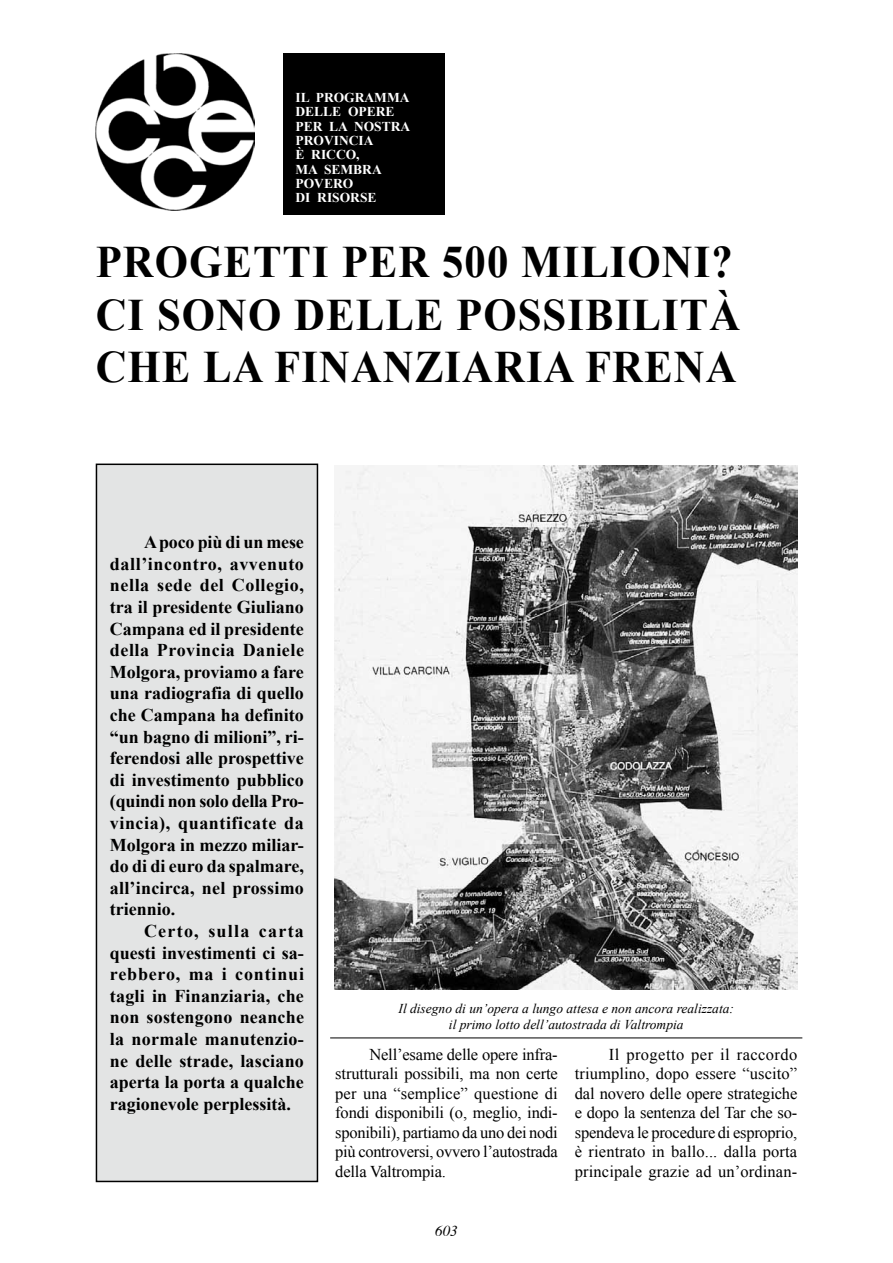
<style>
.page{position:relative;width:893px;height:1263px;background:#fff}
.page>*{position:absolute;margin:0;border:0;box-sizing:border-box;transform-origin:0 0}
.t1{font:700 45px/52.5px "Times New Roman";letter-spacing:.025em;color:#000;scale:.95 1}
.t2{font:700 18px/21.6px "Times New Roman";color:#000;text-align:justify}
.t3{font:16.5px/19.5px "Times New Roman";color:#000;text-align:justify}
.t4{font:italic 15px "Times";color:#000}
.t5{font:italic 13.5px/16.2px "Times New Roman";color:#000;text-align:center}
.t6{font:700 13.5px/14.2px "Times New Roman";color:#fff}
</style>
<div class="page">
<img style="left:96px;top:53px;width:158px;height:157px">
<div style="left:96px;top:464px;width:221px;height:717px;background:#e3e4e4"></div>
<div style="left:96px;top:463px;width:222px;height:719px;border:2px solid #000"></div>
<div style="left:283px;top:53px;width:161px;height:162px;background:#000"></div>
<hr style="left:330px;top:1037px;width:472px;height:1px;background:#000">
<svg style="left:394px;top:1037px;width:343px;height:2px"></svg>
<img style="left:334px;top:466px;width:463px;height:524px">
<p class="t6" style="left:296px;top:90px;width:116px">IL PROGRAMMA<br>DELLE OPERE<br>PER LA NOSTRA<br>PROVINCIA<br>È RICCO,<br>MA SEMBRA<br>POVERO<br>DI RISORSE</p>
<h1 class="t1" style="left:96px;top:235px;width:680px">PROGETTI PER 500 MILIONI?<br>CI SONO DELLE POSSIBILITÀ<br>CHE LA FINANZIARIA FRENA</h1>
<p class="t2" style="left:110px;top:531px;width:196px;text-indent:34px">A poco più di un mese dall’incontro, avvenuto nella sede del Collegio, tra il presidente Giuliano Campana ed il presidente della Provincia Daniele Molgora, proviamo a fare una radiografia di quello che Campana ha definito “un bagno di milioni”, ri&shy;ferendosi alle prospettive di investimento pubblico (quindi non solo della Pro&shy;vincia), quantificate da Molgora in mezzo miliar&shy;do di di euro da spalmare, all’incirca, nel prossimo triennio.</p>
<p class="t2" style="left:110px;top:920px;width:196px;text-indent:34px">Certo, sulla carta questi investimenti ci sa&shy;rebbero, ma i continui tagli in Finanziaria, che non sostengono neanche la normale manutenzio&shy;ne delle strade, lasciano aperta la porta a qualche ragionevole perplessità.</p>
<p class="t5" style="left:398px;top:1000px;width:337px">Il disegno di un’opera a lungo attesa e non ancora realizzata: il primo lotto dell’autostrada di Valtrompia</p>
<p class="t3" style="left:335px;top:1044px;width:224px;text-indent:34px">Nell’esame delle opere infra&shy;strutturali possibili, ma non certe per una “semplice” questione di fondi disponibili (o, meglio, indi&shy;sponibili), partiamo da uno dei nodi più controversi, ovvero l’autostrada della Valtrompia.</p>
<p class="t3" style="left:575px;top:1044px;width:224px;text-indent:34px">Il progetto per il raccordo triumplino, dopo essere “uscito” dal novero delle opere strategiche e dopo la sentenza del Tar che so&shy;spendeva le procedure di esproprio, è rientrato in ballo... dalla porta principale grazie ad un’ordinan-</p>
<p class="t4" style="left:435px;top:1217px;width:45px">603<sup>603</sup></p>
</div>
